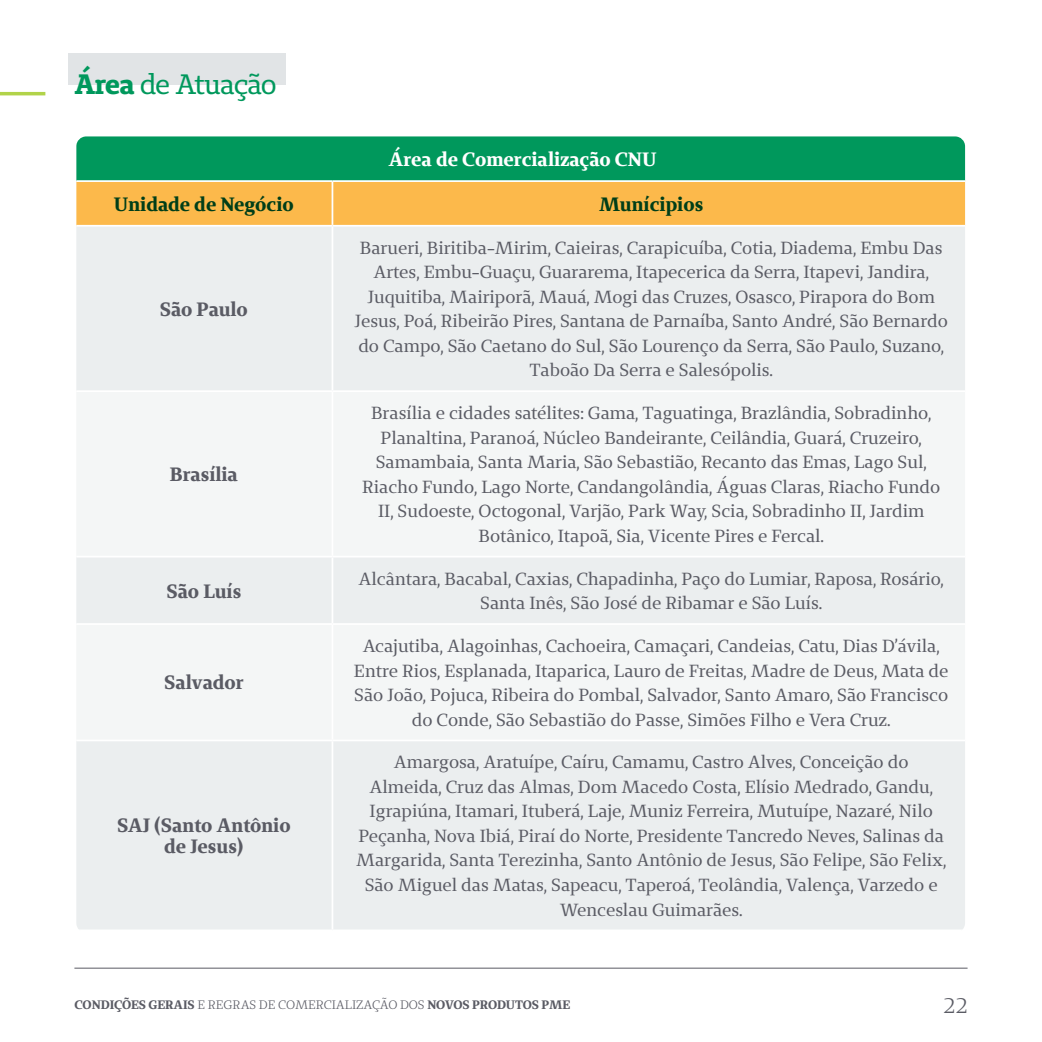
<style>
.page{position:relative;width:1042px;height:1042px;background:#fff}
.page>*{position:absolute;margin:0;border:0;box-sizing:border-box;transform-origin:0 0}
.t1{font:28px "Unimed Slab";letter-spacing:-.03em;color:#00985c}
.t2{font:21px "Unimed Serif";color:#5a5b64}
.t3{font:700 19.25px/21px "Unimed Serif";color:#5a5b64;text-align:center}
.t4{font:700 19.25px "Unimed Serif";color:#003e18}
.t5{font:700 19.25px "Unimed Serif";color:#fff}
.t6{font:17.5px/24.5px "Unimed Serif";color:#5a5b64;text-align:center}
.t7{font:700 12.25px "Unimed Serif";letter-spacing:-.005em;color:#5a5b64}
.s1{font-weight:700}
.s2{font-weight:400}
</style>
<div class="page">
<hr style="left:74px;top:968px;width:893px;height:1px;background:#5a5b64">
<div style="left:68px;top:53px;width:217px;height:32px;background:#e1e4e6"></div>
<div style="left:76px;top:136px;width:889px;height:45px;background:#00985c"></div>
<div style="left:77px;top:182px;width:888px;height:43px;background:#fcb94b"></div>
<div style="left:77px;top:227px;width:888px;height:702px;background:#ebeeef"></div>
<svg style="left:77px;top:392px;width:888px;height:347px;fill:#f4f6f6"></svg>
<hr style="left:76px;top:136px;width:1px;height:44px;background:#fff">
<hr style="left:76px;top:180px;width:256px;height:2px;background:#fff">
<hr style="left:332px;top:180px;width:633px;height:2px;background:#fff">
<hr style="left:331px;top:182px;width:2px;height:43px;background:#fff">
<hr style="left:331px;top:227px;width:2px;height:163px;background:#fff">
<hr style="left:76px;top:390px;width:256px;height:2px;background:#fff">
<hr style="left:332px;top:390px;width:633px;height:2px;background:#fff">
<hr style="left:331px;top:392px;width:2px;height:164px;background:#fff">
<hr style="left:76px;top:556px;width:256px;height:1px;background:#fff">
<hr style="left:332px;top:556px;width:633px;height:1px;background:#fff">
<hr style="left:331px;top:557px;width:2px;height:66px;background:#fff">
<hr style="left:76px;top:623px;width:256px;height:2px;background:#fff">
<hr style="left:332px;top:623px;width:633px;height:2px;background:#fff">
<hr style="left:331px;top:625px;width:2px;height:114px;background:#fff">
<hr style="left:76px;top:739px;width:256px;height:2px;background:#fff">
<hr style="left:332px;top:739px;width:633px;height:2px;background:#fff">
<hr style="left:331px;top:741px;width:2px;height:188px;background:#fff">
<hr style="left:0;top:92px;width:45px;height:3px;background:#b1d349">
<p class="t1" style="left:74px;top:66px;width:203px"><span class="s1">Área</span> de Atuação</p>
<p class="t5" style="left:388px;top:147px;width:270px">Área de Comercialização CNU</p>
<p class="t4" style="left:114px;top:191px;width:181px">Unidade de Negócio</p>
<p class="t4" style="left:599px;top:191px;width:106px">Munícipios</p>
<p class="t3" style="left:160px;top:298px;width:90px">São Paulo</p>
<p class="t3" style="left:170px;top:463px;width:70px">Brasília</p>
<p class="t6" style="left:355px;top:235px;width:595px">Barueri, Biritiba-Mirim, Caieiras, Carapicuíba, Cotia, Diadema, Embu Das Artes, Embu-Guaçu, Guararema, Itapecerica da Serra, Itapevi, Jandira, Juquitiba, Mairiporã, Mauá, Mogi das Cruzes, Osasco, Pirapora do Bom Jesus, Poá, Ribeirão Pires, Santana de Parnaíba, Santo André, São Bernardo do Campo, São Caetano do Sul, São Lourenço da Serra, São Paulo, Suzano, Taboão Da Serra e Salesópolis.</p>
<p class="t6" style="left:362px;top:400px;width:579px">Brasília e cidades satélites: Gama, Taguatinga, Brazlândia, Sobradinho, Planaltina, Paranoá, Núcleo Bandeirante, Ceilândia, Guará, Cruzeiro, Samambaia, Santa Maria, São Sebastião, Recanto das Emas, Lago Sul, Riacho Fundo, Lago Norte, Candangolândia, Águas Claras, Riacho Fundo II, Sudoeste, Octogonal, Varjão, Park Way, Scia, Sobradinho II, Jardim Botânico, Itapoã, Sia, Vicente Pires e Fercal.</p>
<p class="t3" style="left:166px;top:580px;width:76px">São Luís</p>
<p class="t6" style="left:358px;top:566px;width:587px">Alcântara, Bacabal, Caxias, Chapadinha, Paço do Lumiar, Raposa, Rosário,<br>Santa Inês, São José de Ribamar e São Luís.</p>
<p class="t3" style="left:164px;top:672px;width:81px">Salvador</p>
<p class="t3" style="left:117px;top:814px;width:175px">SAJ (Santo Antônio de Jesus)</p>
<p class="t6" style="left:354px;top:633px;width:596px">Acajutiba, Alagoinhas, Cachoeira, Camaçari, Candeias, Catu, Dias D’ávila, Entre Rios, Esplanada, Itaparica, Lauro de Freitas, Madre de Deus, Mata de São João, Pojuca, Ribeira do Pombal, Salvador, Santo Amaro, São Francisco do Conde, São Sebastião do Passe, Simões Filho e Vera Cruz.</p>
<p class="t6" style="left:356px;top:750px;width:592px">Amargosa, Aratuípe, Caíru, Camamu, Castro Alves, Conceição do Almeida, Cruz das Almas, Dom Macedo Costa, Elísio Medrado, Gandu, Igrapiúna, Itamari, Ituberá, Laje, Muniz Ferreira, Mutuípe, Nazaré, Nilo Peçanha, Nova Ibiá, Piraí do Norte, Presidente Tancredo Neves, Salinas da Margarida, Santa Terezinha, Santo Antônio de Jesus, São Felipe, São Felix, São Miguel das Matas, Sapeacu, Taperoá, Teolândia, Valença, Varzedo e Wenceslau Guimarães.</p>
<p class="t7" style="left:74px;top:996px;width:497px">CONDIÇÕES GERAIS <span class="s2">E REGRAS DE COMERCIALIZAÇÃO DOS</span> NOVOS PRODUTOS PME</p>
<p class="t2" style="left:943px;top:992px;width:26px">22</p>
</div>
